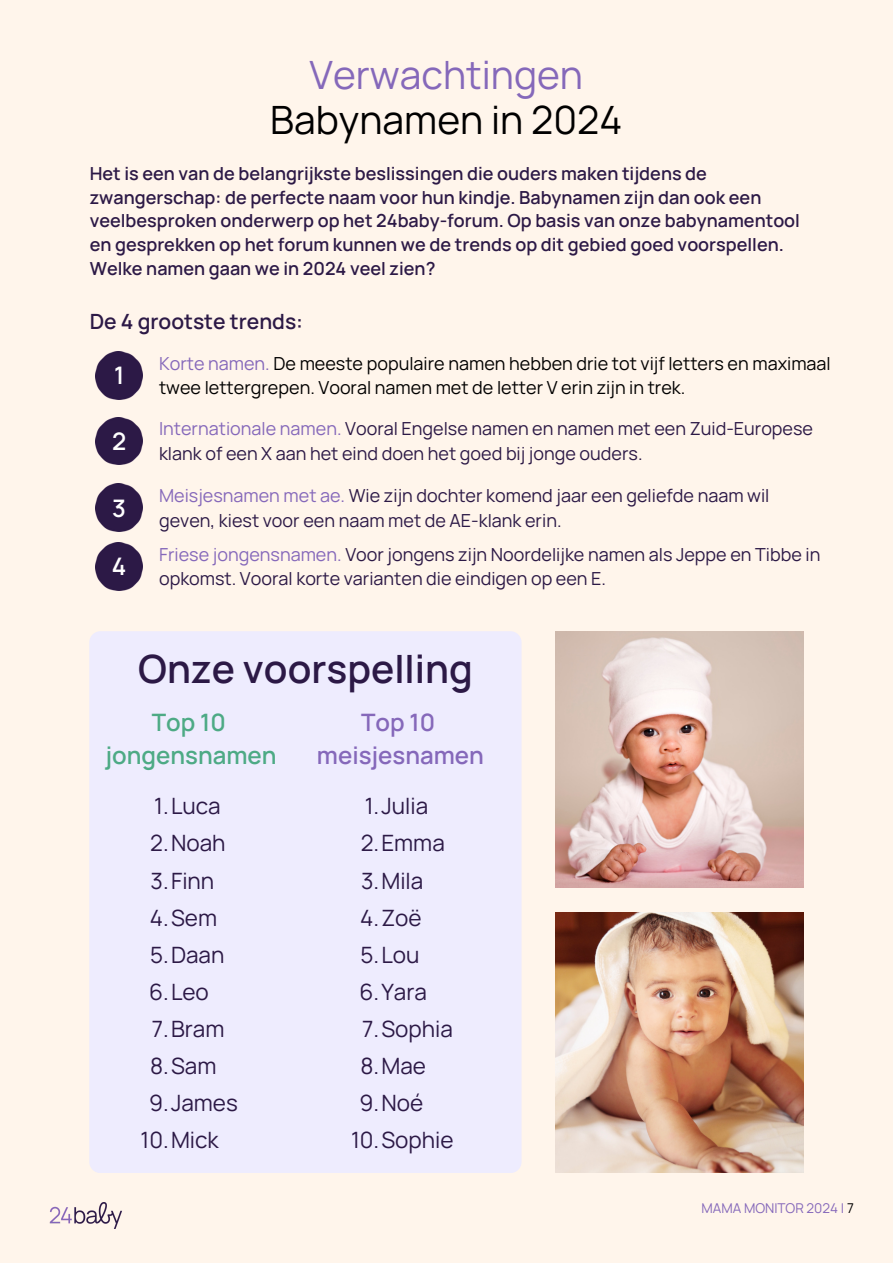
<style>
.page{position:relative;width:893px;height:1264px;background:#fff}
.page>*{position:absolute;margin:0;border:0;box-sizing:border-box;transform-origin:0 0}
.t1{font:600 39px "Manrope";color:#2c1946}
.t2{font:39px "Manrope";color:#000}
.t3{font:39px "Manrope";color:#8568ba}
.t4{font:600 24.15px "Manrope";color:#fff}
.t5{font:600 24px "Manrope";color:#8568ba}
.t6{font:600 24px "Manrope";color:#4daa85}
.t7{font:22.5px "Manrope";color:#2c1946}
.t8{font:600 21px "Manrope";color:#2c1946}
.t9{font:18px/24.8px "Manrope";color:#2c1946}
.t10{font:600 18px/23.5px "Manrope";color:#2c1946}
.t11{font:18px/24.8px "Manrope";color:#000}
.t12{font:13.5px "Manrope";color:#8568ba}
.s1{color:#8568ba}
.s2{color:#000}
</style>
<div class="page">
<div style="left:0;top:0;width:892px;height:1262px;background:#fff5eb"></div>
<div style="left:89px;top:631px;width:432px;height:542px;background:#eeecfe;border-radius:11px"></div>
<img style="left:555px;top:631px;width:248px;height:256px">
<img style="left:555px;top:912px;width:248px;height:260px">
<img style="left:96px;top:351px;width:47px;height:48px">
<img style="left:96px;top:417px;width:47px;height:48px">
<img style="left:96px;top:484px;width:47px;height:47px">
<img style="left:96px;top:542px;width:47px;height:48px">
<img style="left:50px;top:1202px;width:72px;height:26px">
<p class="t3" style="left:309px;top:48px;width:275px">Verwachtingen</p>
<p class="t2" style="left:270px;top:93px;width:353px">Babynamen in 2024</p>
<p class="t10" style="left:90px;top:161px;width:711px">Het is een van de belangrijkste beslissingen die ouders maken tijdens de zwangerschap: de perfecte naam voor hun kindje. Babynamen zijn dan ook een veelbesproken onderwerp op het 24baby-forum. Op basis van onze babynamentool en gesprekken op het forum kunnen we de trends op dit gebied goed voorspellen.<br>Welke namen gaan we in 2024 veel zien?</p>
<p class="t8" style="left:90px;top:307px;width:215px">De 4 grootste trends:</p>
<p class="t4" style="left:114px;top:358px;width:12px">1</p>
<p class="t11" style="left:159px;top:350px;width:673px"><span class="s1">Korte namen.</span> De meeste populaire namen hebben drie tot vijf letters en maximaal twee lettergrepen. Vooral namen met de letter V erin zijn in trek.</p>
<p class="t4" style="left:112px;top:424px;width:16px">2</p>
<p class="t9" style="left:159px;top:416px;width:655px"><span class="s1">Internationale namen.</span> Vooral Engelse namen en namen met een Zuid-Europese klank of een X aan het eind doen het goed bij jonge ouders.</p>
<p class="t4" style="left:112px;top:491px;width:15px">3</p>
<p class="t9" style="left:159px;top:483px;width:612px"><span class="s1">Meisjesnamen met ae.</span> Wie zijn dochter komend jaar een geliefde naam wil geven, kiest voor een naam met de AE-klank erin.</p>
<p class="t4" style="left:112px;top:549px;width:16px">4</p>
<p class="t9" style="left:159px;top:541px;width:662px"><span class="s1">Friese jongensnamen.</span> Voor jongens zijn Noordelijke namen als Jeppe en Tibbe in opkomst. Vooral korte varianten die eindigen op een E.</p>
<p class="t1" style="left:138px;top:641px;width:336px">Onze voorspelling</p>
<p class="t6" style="left:152px;top:705px;width:75px">Top 10</p>
<p class="t6" style="left:106px;top:738px;width:173px">jongensnamen</p>
<p class="t7" style="left:154px;top:790px;width:68px">1.Luca</p>
<p class="t7" style="left:150px;top:827px;width:77px">2.Noah</p>
<p class="t7" style="left:151px;top:864px;width:65px">3.Finn</p>
<p class="t7" style="left:150px;top:901px;width:69px">4.Sem</p>
<p class="t7" style="left:150px;top:938px;width:76px">5.Daan</p>
<p class="t7" style="left:149px;top:975px;width:61px">6.Leo</p>
<p class="t7" style="left:152px;top:1013px;width:74px">7.Bram</p>
<p class="t7" style="left:150px;top:1050px;width:68px">8.Sam</p>
<p class="t7" style="left:149px;top:1087px;width:90px">9.James</p>
<p class="t7" style="left:141px;top:1124px;width:80px">10.Mick</p>
<p class="t5" style="left:361px;top:705px;width:75px">Top 10</p>
<p class="t5" style="left:317px;top:738px;width:168px">meisjesnamen</p>
<p class="t7" style="left:365px;top:790px;width:65px">1.Julia</p>
<p class="t7" style="left:360px;top:827px;width:86px">2.Emma</p>
<p class="t7" style="left:361px;top:864px;width:64px">3.Mila</p>
<p class="t7" style="left:360px;top:901px;width:63px">4.Zoë</p>
<p class="t7" style="left:360px;top:938px;width:61px">5.Lou</p>
<p class="t7" style="left:359px;top:975px;width:69px">6.Yara</p>
<p class="t7" style="left:362px;top:1013px;width:92px">7.Sophia</p>
<p class="t7" style="left:360px;top:1050px;width:67px">8.Mae</p>
<p class="t7" style="left:359px;top:1087px;width:65px">9.Noé</p>
<p class="t7" style="left:351px;top:1124px;width:104px">10.Sophie</p>
<p class="t12" style="left:701px;top:1198px;width:154px">MAMA MONITOR 2024 | <span class="s2">7</span></p>
</div>
